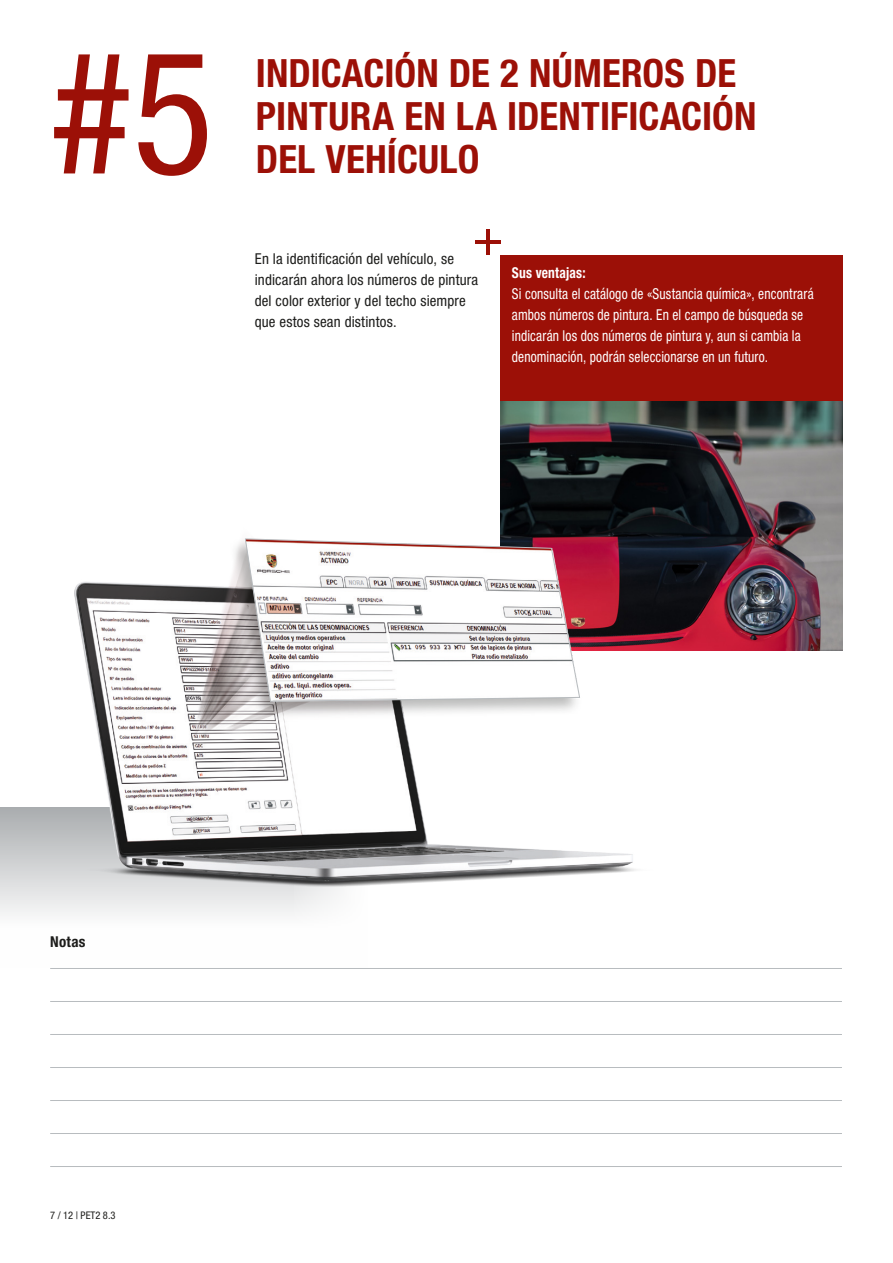
<style>
.page{position:relative;width:893px;height:1263px;background:#fff}
.page>*{position:absolute;margin:0;border:0;box-sizing:border-box;transform-origin:0 0}
.t1{font:condensed 171.45px "Helvetica Neue LT Std";color:#9c1007}
.t2{font:700 condensed 39px/43px "Helvetica Neue LT Std";color:#9c1007}
.t3{font:condensed 15px/21px "Helvetica Neue LT Std";letter-spacing:.01em;color:#fff;scale:.9 1}
.t4{font:condensed 15px/21px "Helvetica Neue LT Std";letter-spacing:.01em;color:#1d1d1b}
.t5{font:700 condensed 15px "Helvetica Neue LT Std";letter-spacing:.015em;color:#fff;scale:.9 1}
.t6{font:700 condensed 15px "Helvetica Neue LT Std";letter-spacing:.02em;color:#1d1d1b}
.t7{font:condensed 10.5px "Helvetica Neue LT Std";color:#1d1d1b}
</style>
<div class="page">
<div style="left:0;top:807px;width:415px;height:160px;background:linear-gradient(to bottom,#aeb1b3,#fff)"></div>
<div style="left:294px;top:796px;width:152px;height:172px;background:#fff"></div>
<img style="left:500px;top:401px;width:343px;height:250px">
<div style="left:500px;top:255px;width:343px;height:146px;background:#9c1007"></div>
<hr style="left:486px;top:230px;width:4px;height:25px;background:#9c1007">
<hr style="left:475px;top:241px;width:25px;height:3px;background:#9c1007">
<img style="left:47px;top:516px;width:623px;height:401px">
<hr style="left:50px;top:968px;width:792px;height:1px;background:#b8bcbf">
<hr style="left:50px;top:1001px;width:792px;height:1px;background:#b8bcbf">
<hr style="left:50px;top:1034px;width:792px;height:1px;background:#b8bcbf">
<hr style="left:50px;top:1067px;width:792px;height:1px;background:#b8bcbf">
<hr style="left:50px;top:1100px;width:792px;height:1px;background:#b8bcbf">
<hr style="left:50px;top:1133px;width:792px;height:1px;background:#b8bcbf">
<hr style="left:50px;top:1166px;width:792px;height:1px;background:#b8bcbf">
<svg style="left:244px;top:538px;width:336px;height:164px"></svg>
<h1 class="t1" style="left:50px;top:14px;width:165px">#5</h1>
<h2 class="t2" style="left:256px;top:52px;width:502px">INDICACIÓN DE 2 NÚMEROS DE<br>PINTURA EN LA IDENTIFICACIÓN<br>DEL VEHÍCULO</h2>
<p class="t4" style="left:255px;top:248px;width:225px">En la identificación del vehículo, se indicarán ahora los números de pintura del color exterior y del techo siempre que estos sean distintos.</p>
<p class="t5" style="left:512px;top:264px;width:83px">Sus ventajas:</p>
<p class="t3" style="left:512px;top:283px;width:337px">Si consulta el catálogo de «Sustancia química», encontrará ambos números de pintura. En el campo de búsqueda se indicarán los dos números de pintura y, aun si cambia la denominación, podrán seleccionarse en un futuro.</p>
<p class="t6" style="left:50px;top:933px;width:37px">Notas</p>
<p class="t7" style="left:50px;top:1209px;width:67px">7 / 12 | PET2 8.3</p>
</div>
